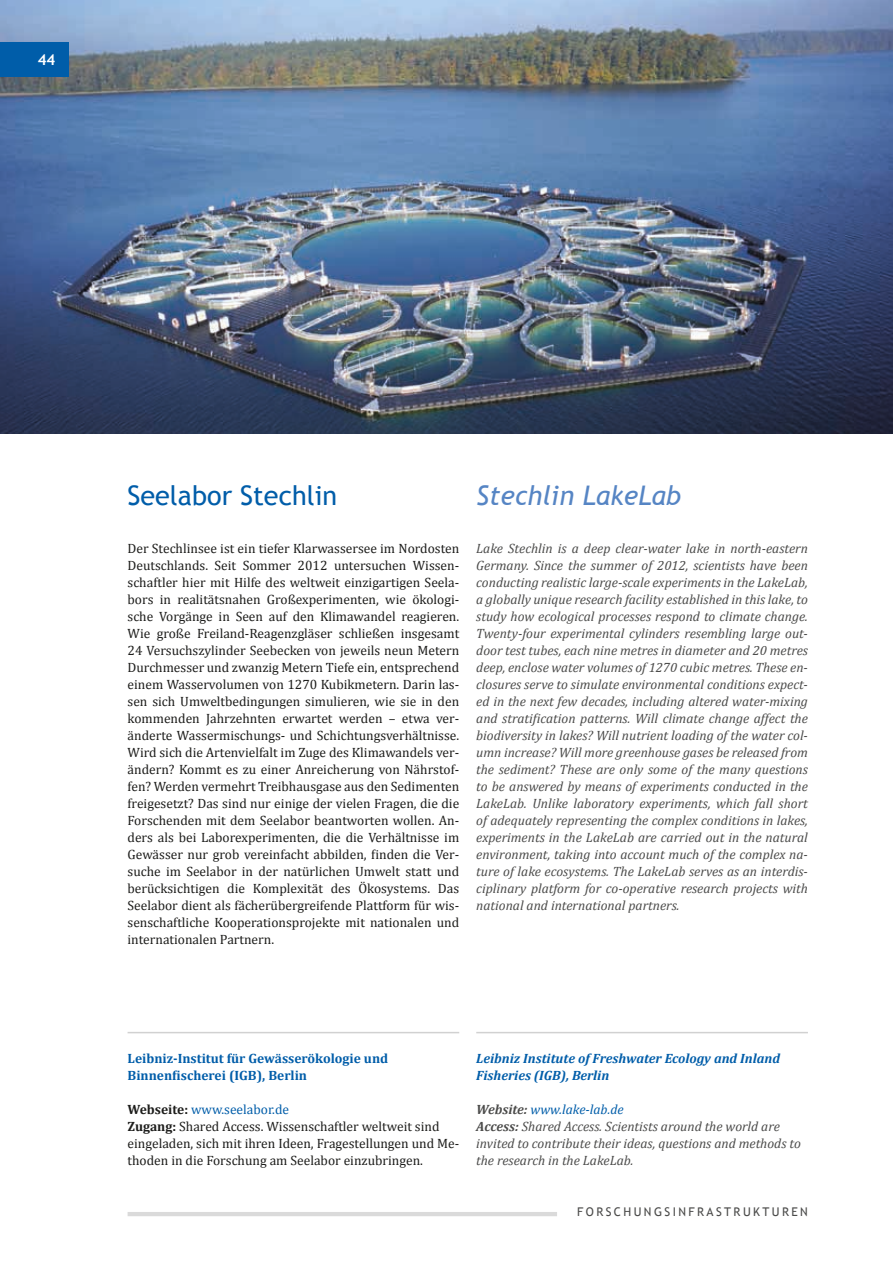
<style>
.page{position:relative;width:893px;height:1263px;background:#fff}
.page>*{position:absolute;margin:0;border:0;box-sizing:border-box;transform-origin:0 0}
.t1{font:27px "Trebuchet MS";color:#005da9}
.t2{font:italic 27px "Trebuchet MS";color:#5685c4}
.t3{font:700 15px "Trebuchet MS";color:#fff}
.t4{font:13.5px/17px "Cambria";color:#1d1d1b;text-align:justify}
.t5{font:italic 13.5px/17px "Cambria";color:#4b4b4a;text-align:justify}
.t6{font:700 13.5px/17px "Cambria";color:#005da9}
.t7{font:italic 700 13.5px/17px "Cambria";color:#005da9}
.t8{font:12px "Trebuchet MS";letter-spacing:.2em;color:#4b4b4a}
.s1{font-weight:700}
.s2{color:#005da9}
</style>
<div class="page">
<hr style="left:128px;top:1212px;width:429px;height:4px;background:#dadada">
<img style="left:0;top:0;width:893px;height:434px">
<hr style="left:128px;top:1032px;width:331px;height:1px;background:#d1d1d1">
<hr style="left:476px;top:1032px;width:332px;height:1px;background:#d1d1d1">
<div style="left:0;top:43px;width:68px;height:34px;background:#005da9"></div>
<p class="t3" style="left:38px;top:50px;width:19px">44</p>
<h1 class="t1" style="left:128px;top:479px;width:211px">Seelabor Stechlin</h1>
<h1 class="t2" style="left:476px;top:479px;width:206px">Stechlin LakeLab</h1>
<p class="t4" style="left:128px;top:540px;width:333px">Der Stechlinsee ist ein tiefer Klarwassersee im Nordosten Deutschlands. Seit Sommer 2012 untersuchen Wissen&shy;schaftler hier mit Hilfe des weltweit einzigartigen Seela&shy;bors in realitätsnahen Großexperimenten, wie ökologi&shy;sche Vorgänge in Seen auf den Klimawandel reagieren.<br>Wie große Freiland-Reagenzgläser schließen insgesamt 24 Versuchszylinder Seebecken von jeweils neun Metern Durchmesser und zwanzig Metern Tiefe ein, entsprechend einem Wasservolumen von 1270 Kubikmetern. Darin las&shy;sen sich Umweltbedingungen simulieren, wie sie in den kommenden Jahrzehnten erwartet werden – etwa ver&shy;änderte Wassermischungs- und Schichtungsverhältnisse.<br>Wird sich die Artenvielfalt im Zuge des Klimawandels ver&shy;ändern? Kommt es zu einer Anreicherung von Nährstof&shy;fen? Werden vermehrt Treibhausgase aus den Sedimenten freigesetzt? Das sind nur einige der vielen Fragen, die die Forschenden mit dem Seelabor beantworten wollen. An&shy;ders als bei Laborexperimenten, die die Verhältnisse im Gewässer nur grob vereinfacht abbilden, finden die Ver&shy;suche im Seelabor in der natürlichen Umwelt statt und berücksichtigen die Komplexität des Ökosystems. Das Seelabor dient als fächerübergreifende Plattform für wis&shy;senschaftliche Kooperationsprojekte mit nationalen und internationalen Partnern.</p>
<p class="t5" style="left:476px;top:539px;width:333px">Lake Stechlin is a deep clear-water lake in north-eastern Germany. Since the summer of 2012, scientists have been conducting realistic large-scale experiments in the LakeLab, a globally unique research facility established in this lake, to study how ecological processes respond to climate change.<br>Twenty-four experimental cylinders resembling large out&shy;door test tubes, each nine metres in diameter and 20 metres deep, enclose water volumes of 1270 cubic metres. These en&shy;closures serve to simulate environmental conditions expect&shy;ed in the next few decades, including altered water-mixing and stratification patterns. Will climate change affect the biodiversity in lakes? Will nutrient loading of the water col&shy;umn increase? Will more greenhouse gases be released from the sediment? These are only some of the many questions to be answered by means of experiments conducted in the LakeLab. Unlike laboratory experiments, which fall short of adequately representing the complex conditions in lakes, experiments in the LakeLab are carried out in the natural environment, taking into account much of the complex na&shy;ture of lake ecosystems. The LakeLab serves as an interdis&shy;ciplinary platform for co-operative research projects with national and international partners.</p>
<p class="t6" style="left:128px;top:1050px;width:262px">Leibniz-Institut für Gewässerökologie und<br>Binnenfischerei (IGB), Berlin</p>
<p class="t4" style="left:128px;top:1101px;width:333px;text-align:left"><span class="s1">Webseite:</span> <span class="s2">www.seelabor.de<br></span><span class="s1">Zugang:</span> Shared Access. Wissenschaftler weltweit sind eingeladen, sich mit ihren Ideen, Fragestellungen und Me&shy;thoden in die Forschung am Seelabor einzubringen.</p>
<p class="t7" style="left:476px;top:1050px;width:305px">Leibniz Institute of Freshwater Ecology and Inland<br>Fisheries (IGB), Berlin</p>
<p class="t5" style="left:476px;top:1100px;width:326px;text-align:left"><span class="s1">Website:</span> <span class="s2">www.lake-lab.de<br></span><span class="s1">Access:</span> Shared Access. Scientists around the world are invited to contribute their ideas, questions and methods to the research in the LakeLab.</p>
<p class="t8" style="left:577px;top:1205px;width:232px">FORSCHUNGSINFRASTRUKTUREN</p>
</div>
